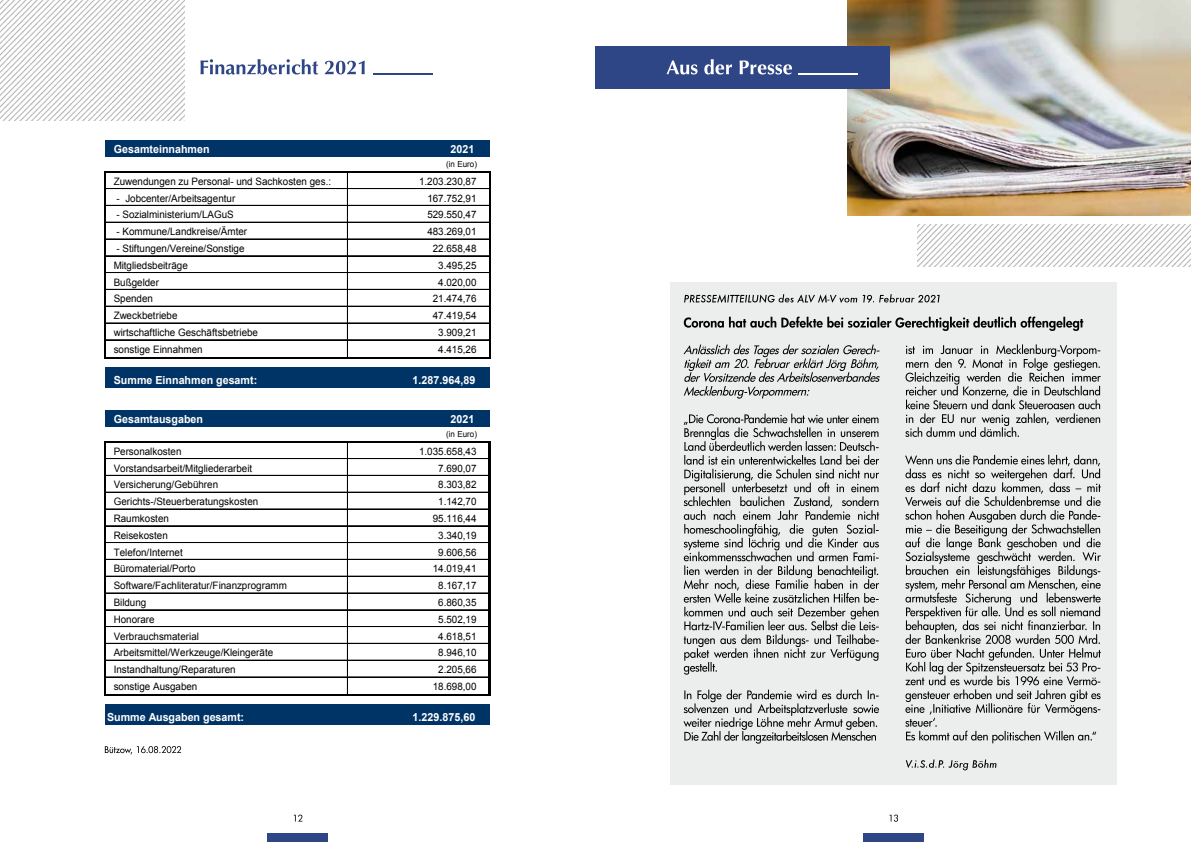
<style>
.page{position:relative;width:1191px;height:842px;background:#fff}
.page>*{position:absolute;margin:0;border:0;box-sizing:border-box;transform-origin:0 0}
.t1{font:700 11.1px "Arial";color:#fff;scale:.96 1}
.t2{font:10.2px "Arial";color:#000;scale:.96 1}
.t3{font:8.3px "Arial";color:#000;scale:.96 1}
</style>
<div class="page">
<div style="left:268px;top:832px;width:60px;height:10px;background:#2f4686"></div>
<div style="left:863px;top:832px;width:60px;height:10px;background:#2f4686"></div>
<svg style="left:294px;top:815px;width:8px;height:6px"></svg>
<svg style="left:105px;top:746px;width:76px;height:8px"></svg>
<div style="left:106px;top:140px;width:384px;height:17px;background:#036"></div>
<div style="left:106px;top:367px;width:384px;height:21px;background:#036"></div>
<div style="left:106px;top:410px;width:384px;height:17px;background:#036"></div>
<div style="left:106px;top:704px;width:384px;height:21px;background:#036"></div>
<hr style="left:104px;top:171px;width:2px;height:187px;background:#000">
<hr style="left:347px;top:173px;width:1px;height:184px;background:#000">
<hr style="left:489px;top:173px;width:2px;height:185px;background:#000">
<hr style="left:104px;top:441px;width:2px;height:255px;background:#000">
<hr style="left:347px;top:443px;width:1px;height:251px;background:#000">
<hr style="left:488px;top:441px;width:3px;height:255px;background:#000">
<hr style="left:106px;top:171px;width:385px;height:2px;background:#000">
<hr style="left:106px;top:188px;width:383px;height:1px;background:#000">
<hr style="left:106px;top:205px;width:383px;height:1px;background:#000">
<hr style="left:106px;top:222px;width:383px;height:1px;background:#000">
<hr style="left:106px;top:239px;width:383px;height:1px;background:#000">
<hr style="left:106px;top:256px;width:383px;height:1px;background:#000">
<hr style="left:106px;top:272px;width:383px;height:1px;background:#000">
<hr style="left:106px;top:289px;width:383px;height:1px;background:#000">
<hr style="left:106px;top:306px;width:383px;height:1px;background:#000">
<hr style="left:106px;top:323px;width:383px;height:1px;background:#000">
<hr style="left:106px;top:340px;width:383px;height:1px;background:#000">
<hr style="left:106px;top:357px;width:385px;height:1px;background:#000">
<hr style="left:106px;top:441px;width:382px;height:2px;background:#000">
<hr style="left:106px;top:458px;width:382px;height:1px;background:#000">
<hr style="left:106px;top:475px;width:382px;height:1px;background:#000">
<hr style="left:106px;top:492px;width:382px;height:1px;background:#000">
<hr style="left:106px;top:509px;width:382px;height:1px;background:#000">
<hr style="left:106px;top:526px;width:382px;height:1px;background:#000">
<hr style="left:106px;top:542px;width:382px;height:1px;background:#000">
<hr style="left:106px;top:559px;width:382px;height:1px;background:#000">
<hr style="left:106px;top:576px;width:382px;height:1px;background:#000">
<hr style="left:106px;top:593px;width:382px;height:1px;background:#000">
<hr style="left:106px;top:609px;width:382px;height:1px;background:#000">
<hr style="left:106px;top:610px;width:382px;height:1px;background:#000">
<hr style="left:106px;top:626px;width:382px;height:1px;background:#000">
<hr style="left:106px;top:643px;width:382px;height:1px;background:#000">
<hr style="left:106px;top:660px;width:382px;height:1px;background:#000">
<hr style="left:106px;top:677px;width:382px;height:1px;background:#000">
<hr style="left:106px;top:694px;width:382px;height:2px;background:#000">
<svg style="left:200px;top:59px;width:165px;height:15px"></svg>
<hr style="left:373px;top:73px;width:60px;height:1px;background:#2f4686">
<img style="left:0;top:0;width:184px;height:120px">
<img style="left:848px;top:0;width:343px;height:215px">
<svg style="left:889px;top:815px;width:9px;height:7px"></svg>
<div style="left:595px;top:46px;width:295px;height:43px;background:#2f4686"></div>
<div style="left:670px;top:282px;width:446px;height:502px;background:#eceded"></div>
<svg style="left:683px;top:690px;width:196px;height:54px"></svg>
<svg style="left:683px;top:414px;width:196px;height:261px"></svg>
<svg style="left:683px;top:345px;width:197px;height:54px"></svg>
<svg style="left:905px;top:759px;width:91px;height:11px"></svg>
<svg style="left:905px;top:455px;width:195px;height:288px"></svg>
<svg style="left:905px;top:344px;width:195px;height:93px"></svg>
<svg style="left:684px;top:317px;width:399px;height:14px"></svg>
<svg style="left:684px;top:294px;width:255px;height:9px"></svg>
<svg style="left:666px;top:59px;width:126px;height:15px"></svg>
<hr style="left:798px;top:73px;width:59px;height:1px;background:#fff">
<img style="left:917px;top:225px;width:274px;height:42px">
<p class="t1" style="left:114px;top:141px;width:101px">Gesamteinnahmen</p>
<p class="t1" style="left:450px;top:141px;width:26px">2021</p>
<p class="t3" style="left:446px;top:159px;width:34px">(in Euro)</p>
<p class="t2" style="left:114px;top:175px;width:228px">Zuwendungen zu Personal- und Sachkosten ges.:</p>
<p class="t2" style="left:419px;top:175px;width:61px">1.203.230,87</p>
<p class="t2" style="left:116px;top:191px;width:125px">- Jobcenter/Arbeitsagentur</p>
<p class="t2" style="left:427px;top:191px;width:53px">167.752,91</p>
<p class="t2" style="left:116px;top:208px;width:124px">- Sozialministerium/LAGuS</p>
<p class="t2" style="left:427px;top:208px;width:53px">529.550,47</p>
<p class="t2" style="left:116px;top:225px;width:138px">- Kommune/Landkreise/Ämter</p>
<p class="t2" style="left:427px;top:225px;width:53px">483.269,01</p>
<p class="t2" style="left:116px;top:242px;width:135px">- Stiftungen/Vereine/Sonstige</p>
<p class="t2" style="left:433px;top:242px;width:47px">22.658,48</p>
<p class="t2" style="left:114px;top:259px;width:79px">Mitgliedsbeiträge</p>
<p class="t2" style="left:438px;top:259px;width:41px">3.495,25</p>
<p class="t2" style="left:114px;top:275px;width:49px">Bußgelder</p>
<p class="t2" style="left:438px;top:275px;width:41px">4.020,00</p>
<p class="t2" style="left:114px;top:292px;width:42px">Spenden</p>
<p class="t2" style="left:433px;top:292px;width:47px">21.474,76</p>
<p class="t2" style="left:114px;top:309px;width:68px">Zweckbetriebe</p>
<p class="t2" style="left:433px;top:309px;width:47px">47.419,54</p>
<p class="t2" style="left:114px;top:326px;width:152px">wirtschaftliche Geschäftsbetriebe</p>
<p class="t2" style="left:438px;top:326px;width:41px">3.909,21</p>
<p class="t2" style="left:114px;top:342px;width:94px">sonstige Einnahmen</p>
<p class="t2" style="left:438px;top:342px;width:41px">4.415,26</p>
<p class="t1" style="left:114px;top:372px;width:151px">Summe Einnahmen gesamt:</p>
<p class="t1" style="left:412px;top:372px;width:67px">1.287.964,89</p>
<p class="t1" style="left:114px;top:411px;width:95px">Gesamtausgaben</p>
<p class="t1" style="left:450px;top:411px;width:26px">2021</p>
<p class="t3" style="left:446px;top:429px;width:34px">(in Euro)</p>
<p class="t2" style="left:114px;top:445px;width:72px">Personalkosten</p>
<p class="t2" style="left:419px;top:445px;width:61px">1.035.658,43</p>
<p class="t2" style="left:114px;top:461px;width:146px">Vorstandsarbeit/Mitgliederarbeit</p>
<p class="t2" style="left:438px;top:461px;width:41px">7.690,07</p>
<p class="t2" style="left:114px;top:478px;width:110px">Versicherung/Gebühren</p>
<p class="t2" style="left:438px;top:478px;width:41px">8.303,82</p>
<p class="t2" style="left:114px;top:495px;width:152px">Gerichts-/Steuerberatungskosten</p>
<p class="t2" style="left:438px;top:495px;width:41px">1.142,70</p>
<p class="t2" style="left:114px;top:512px;width:59px">Raumkosten</p>
<p class="t2" style="left:433px;top:512px;width:47px">95.116,44</p>
<p class="t2" style="left:114px;top:528px;width:58px">Reisekosten</p>
<p class="t2" style="left:438px;top:528px;width:41px">3.340,19</p>
<p class="t2" style="left:114px;top:545px;width:73px">Telefon/Internet</p>
<p class="t2" style="left:438px;top:545px;width:41px">9.606,56</p>
<p class="t2" style="left:114px;top:562px;width:87px">Büromaterial/Porto</p>
<p class="t2" style="left:433px;top:562px;width:47px">14.019,41</p>
<p class="t2" style="left:114px;top:579px;width:182px">Software/Fachliteratur/Finanzprogramm</p>
<p class="t2" style="left:438px;top:579px;width:41px">8.167,17</p>
<p class="t2" style="left:114px;top:596px;width:35px">Bildung</p>
<p class="t2" style="left:438px;top:596px;width:41px">6.860,35</p>
<p class="t2" style="left:114px;top:612px;width:44px">Honorare</p>
<p class="t2" style="left:438px;top:612px;width:41px">5.502,19</p>
<p class="t2" style="left:114px;top:629px;width:90px">Verbrauchsmaterial</p>
<p class="t2" style="left:438px;top:629px;width:41px">4.618,51</p>
<p class="t2" style="left:114px;top:646px;width:168px">Arbeitsmittel/Werkzeuge/Kleingeräte</p>
<p class="t2" style="left:438px;top:646px;width:41px">8.946,10</p>
<p class="t2" style="left:114px;top:663px;width:128px">Instandhaltung/Reparaturen</p>
<p class="t2" style="left:438px;top:663px;width:41px">2.205,66</p>
<p class="t2" style="left:114px;top:679px;width:89px">sonstige Ausgaben</p>
<p class="t2" style="left:433px;top:679px;width:47px">18.698,00</p>
<p class="t1" style="left:107px;top:710px;width:144px">Summe Ausgaben gesamt:</p>
<p class="t1" style="left:412px;top:710px;width:67px">1.229.875,60</p>
</div>
